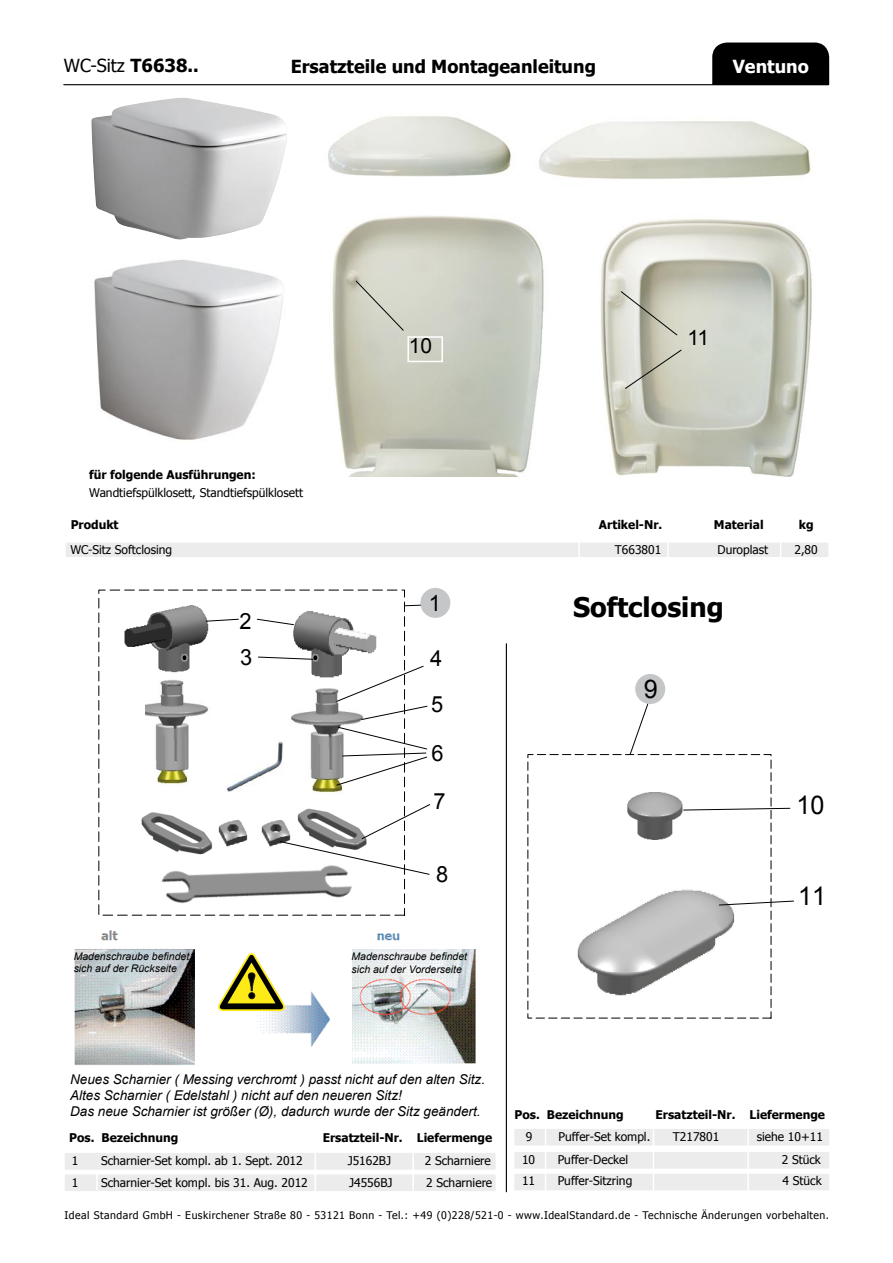
<style>
.page{position:relative;width:893px;height:1263px;background:#fff}
.page>*{position:absolute;margin:0;border:0;box-sizing:border-box;transform-origin:0 0}
.t1{font:700 27px "Tahoma";color:#000}
.t2{font:25.8px "Arial";color:#000}
.t3{font:22.35px "Arial";color:#000}
.t4{font:21px "Arial";color:#000}
.t5{font:700 18px "Tahoma";color:#000}
.t6{font:18px "Tahoma";color:#000}
.t7{font:700 18px "Tahoma";color:#fff}
.t8{font:italic 13.5px/16.2px "Arial";color:#000}
.t9{font:12px "Tahoma";color:#000}
.t10{font:700 12px "Tahoma";color:#000}
.t11{font:10.5px "Tahoma";letter-spacing:.045em;color:#000}
.t12{font:italic 10.5px/12.6px "Arial";color:#000}
.s1{font-weight:700}
</style>
<div class="page">
<img style="left:332px;top:215px;width:212px;height:261px">
<img style="left:600px;top:219px;width:212px;height:257px">
<img style="left:94px;top:259px;width:189px;height:181px">
<div style="left:712px;top:43px;width:117px;height:42px;background:#000"></div>
<div style="left:65px;top:542px;width:764px;height:15px;background:#ececed"></div>
<hr style="left:64px;top:84px;width:764px;height:1px;background:#000">
<div style="left:514px;top:1128px;width:316px;height:18px;background:#ececed"></div>
<div style="left:513px;top:1128px;width:317px;height:18px;border:1px solid #fff"></div>
<svg style="left:545px;top:1129px;width:1px;height:17px"></svg>
<svg style="left:653px;top:1129px;width:1px;height:17px"></svg>
<svg style="left:747px;top:1129px;width:2px;height:17px"></svg>
<hr style="left:506px;top:644px;width:1px;height:548px;background:#000">
<svg style="left:578px;top:542px;width:2px;height:15px"></svg>
<svg style="left:667px;top:542px;width:2px;height:15px"></svg>
<svg style="left:780px;top:542px;width:1px;height:15px"></svg>
<div style="left:514px;top:1151px;width:316px;height:18px;background:#ececed"></div>
<div style="left:513px;top:1151px;width:317px;height:18px;border:1px solid #fff"></div>
<div style="left:514px;top:1173px;width:316px;height:18px;background:#ececed"></div>
<div style="left:513px;top:1173px;width:317px;height:18px;border:1px solid #fff"></div>
<svg style="left:545px;top:1152px;width:1px;height:39px"></svg>
<svg style="left:653px;top:1152px;width:1px;height:39px"></svg>
<svg style="left:747px;top:1152px;width:2px;height:39px"></svg>
<svg style="left:355px;top:280px;width:49px;height:51px;background:#cecfc2"></svg>
<div style="left:407px;top:336px;width:36px;height:26px;border:2px solid #fff"></div>
<svg style="left:620px;top:291px;width:58px;height:45px;background:#c5c5b7"></svg>
<svg style="left:624px;top:349px;width:58px;height:40px;background:#c3c3b5"></svg>
<img style="left:91px;top:98px;width:196px;height:142px">
<img style="left:627px;top:792px;width:75px;height:48px">
<img style="left:577px;top:889px;width:158px;height:107px">
<div style="left:635px;top:674px;width:30px;height:30px;background:#c5c6c8;border-radius:50%"></div>
<svg style="left:683px;top:808px;width:107px;height:2px"></svg>
<svg style="left:630px;top:704px;width:18px;height:50px"></svg>
<svg style="left:719px;top:901px;width:75px;height:4px"></svg>
<img style="left:539px;top:121px;width:272px;height:58px">
<img style="left:328px;top:116px;width:183px;height:61px">
<div style="left:420px;top:588px;width:30px;height:30px;background:#c5c6c8;border-radius:50%"></div>
<img style="left:124px;top:605px;width:93px;height:68px">
<img style="left:293px;top:611px;width:84px;height:67px">
<svg style="left:179px;top:653px;width:10px;height:9px"></svg>
<img style="left:145px;top:680px;width:63px;height:104px">
<img style="left:291px;top:688px;width:71px;height:105px">
<img style="left:141px;top:815px;width:5px;height:16px">
<img style="left:227px;top:741px;width:56px;height:51px">
<img style="left:146px;top:812px;width:226px;height:104px">
<svg style="left:405px;top:605px;width:16px;height:1px"></svg>
<svg style="left:280px;top:804px;width:150px;height:71px"></svg>
<svg style="left:336px;top:727px;width:91px;height:58px"></svg>
<svg style="left:336px;top:666px;width:91px;height:54px"></svg>
<svg style="left:258px;top:653px;width:62px;height:9px"></svg>
<svg style="left:206px;top:619px;width:33px;height:2px"></svg>
<svg style="left:257px;top:619px;width:37px;height:6px"></svg>
<div style="left:64px;top:1174px;width:432px;height:17px;background:#ececed"></div>
<svg style="left:96px;top:1174px;width:2px;height:17px"></svg>
<div style="left:64px;top:1152px;width:432px;height:18px;background:#ececed"></div>
<div style="left:64px;top:1152px;width:432px;height:18px;border:1px solid #fff"></div>
<svg style="left:314px;top:1153px;width:2px;height:38px"></svg>
<svg style="left:412px;top:1153px;width:2px;height:38px"></svg>
<img style="left:74px;top:930px;width:402px;height:135px">
<div style="left:200px;top:928px;width:37px;height:140px;background:#fff"></div>
<div style="left:330px;top:928px;width:21px;height:140px;background:#fff"></div>
<svg style="left:218px;top:952px;width:68px;height:60px"></svg>
<div style="left:249px;top:992px;width:6px;height:7px;border:1px solid #1b171b;border-radius:50%"></div>
<h3 class="t6" style="left:64px;top:54px;width:136px">WC-Sitz <span class="s1">T6638..</span></h3>
<h3 class="t5" style="left:291px;top:54px;width:307px">Ersatzteile und Montageanleitung</h3>
<h3 class="t7" style="left:733px;top:54px;width:77px">Ventuno</h3>
<h3 class="t4" style="left:409px;top:334px;width:25px">10</h3>
<h3 class="t4" style="left:687px;top:326px;width:23px">11</h3>
<p class="t10" style="left:89px;top:466px;width:168px">für folgende Ausführungen:</p>
<p class="t9" style="left:89px;top:485px;width:215px">Wandtiefspülklosett, Standtiefspülklosett</p>
<p class="t10" style="left:71px;top:516px;width:49px">Produkt</p>
<p class="t10" style="left:599px;top:516px;width:65px">Artikel-Nr.</p>
<p class="t10" style="left:714px;top:516px;width:51px">Material</p>
<p class="t10" style="left:799px;top:516px;width:16px">kg</p>
<p class="t9" style="left:70px;top:542px;width:103px">WC-Sitz Softclosing</p>
<p class="t9" style="left:615px;top:542px;width:48px">T663801</p>
<p class="t9" style="left:718px;top:542px;width:52px">Duroplast</p>
<p class="t9" style="left:794px;top:542px;width:25px">2,80</p>
<h3 class="t3" style="left:240px;top:608px;width:14px">2</h3>
<h3 class="t3" style="left:240px;top:644px;width:14px">3</h3>
<h3 class="t3" style="left:429px;top:590px;width:14px">1</h3>
<h3 class="t3" style="left:430px;top:646px;width:14px">4</h3>
<h3 class="t3" style="left:431px;top:692px;width:14px">5</h3>
<h3 class="t3" style="left:431px;top:741px;width:14px">6</h3>
<h3 class="t3" style="left:434px;top:788px;width:14px">7</h3>
<h3 class="t3" style="left:436px;top:861px;width:14px">8</h3>
<p class="t12" style="left:74px;top:949px;width:117px">Madenschraube befindet sich auf der Rückseite</p>
<p class="t12" style="left:351px;top:950px;width:117px">Madenschraube befindet sich auf der Vorderseite</p>
<h1 class="t1" style="left:573px;top:588px;width:152px">Softclosing</h1>
<h2 class="t2" style="left:644px;top:674px;width:15px">9</h2>
<h2 class="t2" style="left:796px;top:790px;width:29px">10</h2>
<h2 class="t2" style="left:798px;top:881px;width:29px">11</h2>
<p class="t8" style="left:70px;top:1071px;width:416px">Neues Scharnier ( Messing verchromt ) passt nicht auf den alten Sitz.<br>Altes Scharnier ( Edelstahl ) nicht auf den neueren Sitz!<br>Das neue Scharnier ist größer (Ø), dadurch wurde der Sitz geändert.</p>
<p class="t10" style="left:69px;top:1129px;width:111px">Pos. Bezeichnung</p>
<p class="t10" style="left:323px;top:1129px;width:171px">Ersatzteil-Nr. Liefermenge</p>
<p class="t9" style="left:72px;top:1153px;width:8px">1</p>
<p class="t9" style="left:101px;top:1153px;width:203px">Scharnier-Set kompl. ab 1. Sept. 2012</p>
<p class="t9" style="left:348px;top:1153px;width:45px">J5162BJ</p>
<p class="t9" style="left:425px;top:1153px;width:68px">2 Scharniere</p>
<p class="t9" style="left:72px;top:1174px;width:8px">1</p>
<p class="t9" style="left:101px;top:1174px;width:208px">Scharnier-Set kompl. bis 31. Aug. 2012</p>
<p class="t9" style="left:349px;top:1174px;width:45px">J4556BJ</p>
<p class="t9" style="left:426px;top:1174px;width:68px">2 Scharniere</p>
<p class="t10" style="left:514px;top:1106px;width:111px">Pos. Bezeichnung</p>
<p class="t10" style="left:655px;top:1106px;width:171px">Ersatzteil-Nr. Liefermenge</p>
<p class="t9" style="left:526px;top:1128px;width:8px">9</p>
<p class="t9" style="left:559px;top:1128px;width:93px">Puffer-Set kompl.</p>
<p class="t9" style="left:673px;top:1128px;width:48px">T217801</p>
<p class="t9" style="left:757px;top:1128px;width:68px">siehe 10+11</p>
<p class="t9" style="left:522px;top:1151px;width:15px">10</p>
<p class="t9" style="left:558px;top:1151px;width:72px">Puffer-Deckel</p>
<p class="t9" style="left:782px;top:1151px;width:41px">2 Stück</p>
<p class="t9" style="left:522px;top:1173px;width:15px">11</p>
<p class="t9" style="left:558px;top:1173px;width:76px">Puffer-Sitzring</p>
<p class="t9" style="left:783px;top:1173px;width:41px">4 Stück</p>
<p class="t11" style="left:65px;top:1208px;width:766px">Ideal Standard GmbH - Euskirchener Straße 80 - 53121 Bonn - Tel.: +49 (0)228/521-0 - www.IdealStandard.de - Technische Änderungen vorbehalten.</p>
</div>
